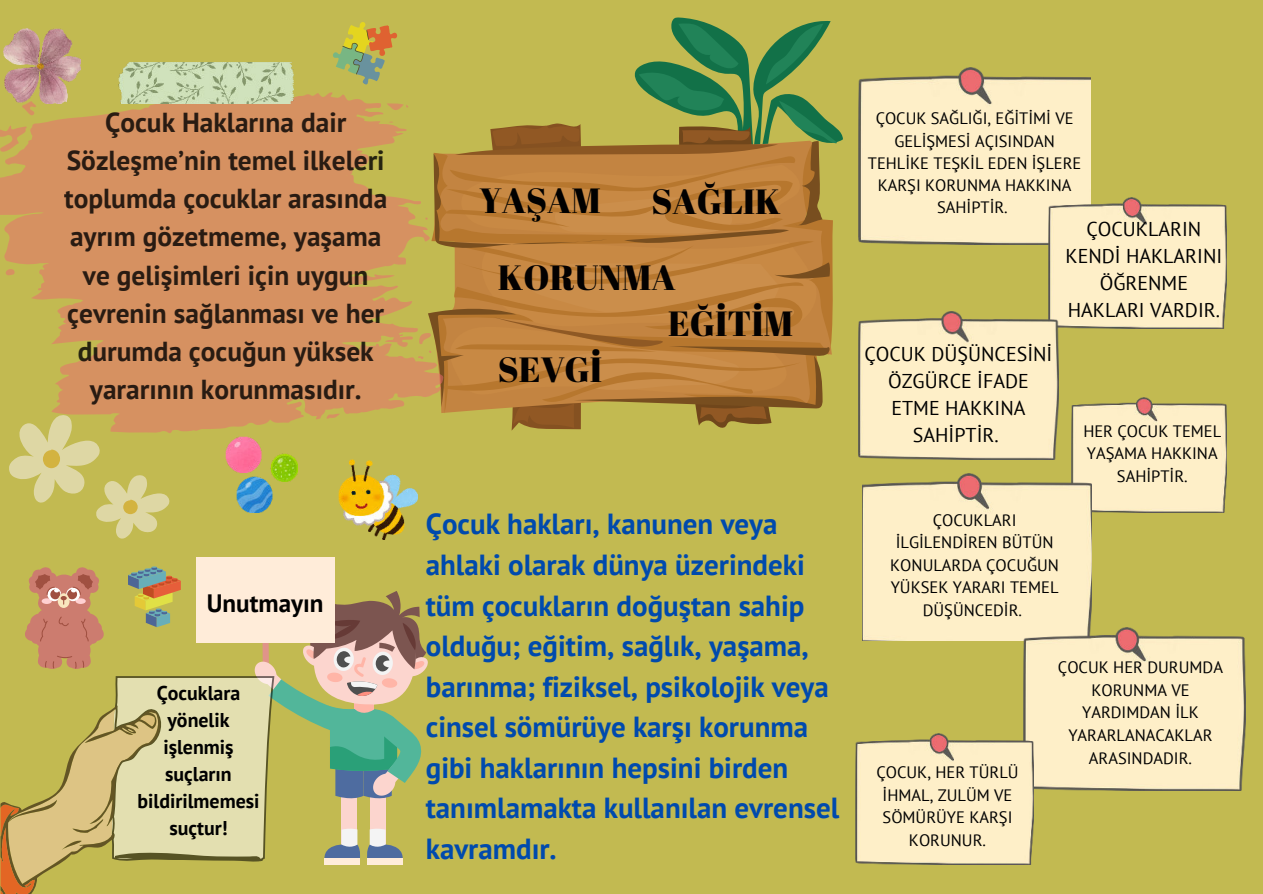
<style>
.page{position:relative;width:1263px;height:894px;background:#fff}
.page>*{position:absolute;margin:0;border:0;box-sizing:border-box;transform-origin:0 0}
.t1{font:34.95px/75.9px "Abril Fatface";color:#030101}
.t2{font:34.95px "Abril Fatface";color:#000}
.t3{font:700 28.95px/40.5px "PT Sans";color:#004aad}
.t4{font:700 27.45px/38.2px "PT Sans";color:#000;text-align:center}
.t5{font:700 25.05px "PT Sans";color:#000}
.t6{font:19.95px/27px "PT Sans";color:#000;text-align:center}
.t7{font:700 19.95px/27px "PT Sans";color:#000;text-align:center}
.t8{font:16.5px/22.5px "PT Sans";color:#000;text-align:center}
</style>
<div class="page">
<div style="left:0;top:0;width:1263px;height:893px;background:#c2ba51"></div>
<div style="left:197px;top:556px;width:138px;height:86px;background:#ffecd9"></div>
<img style="left:858px;top:68px;width:232px;height:176px">
<img style="left:1049px;top:198px;width:177px;height:130px">
<img style="left:858px;top:312px;width:201px;height:147px">
<img style="left:1071px;top:397px;width:155px;height:115px">
<img style="left:862px;top:473px;width:230px;height:167px">
<img style="left:1023px;top:627px;width:222px;height:163px">
<img style="left:856px;top:733px;width:177px;height:131px">
<svg style="left:444px;top:23px;width:395px;height:407px"></svg>
<svg style="left:0;top:92px;width:444px;height:341px;fill:#d69161"></svg>
<svg style="left:9px;top:414px;width:161px;height:124px"></svg>
<img style="left:339px;top:459px;width:78px;height:80px">
<img style="left:226px;top:436px;width:72px;height:76px">
<svg style="left:0;top:566px;width:428px;height:327px"></svg>
<img style="left:118px;top:62px;width:176px;height:42px">
<img style="left:4px;top:29px;width:76px;height:74px">
<svg style="left:333px;top:22px;width:64px;height:63px"></svg>
<h3 class="t4" style="left:64px;top:102px;width:325px">Çocuk Haklarına dair<br>Sözleşme’nin temel ilkeleri toplumda çocuklar arasında ayrım gözetmeme, yaşama ve gelişimleri için uygun çevrenin sağlanması ve her durumda çocuğun yüksek yararının korunmasıdır.</h3>
<h3 class="t5" style="left:207px;top:586px;width:118px">Unutmayın</h3>
<p class="t7" style="left:137px;top:679px;width:124px">Çocuklara yönelik işlenmiş suçların bildirilmemesi suçtur!</p>
<h1 class="t1" style="left:498px;top:163px;width:285px;text-indent:154px">SAĞLIK<br>KORUNMA</h1>
<h1 class="t2" style="left:479px;top:175px;width:123px">YAŞAM</h1>
<h1 class="t1" style="left:498px;top:331px;width:106px">SEVGİ</h1>
<h1 class="t1" style="left:668px;top:285px;width:127px">EĞİTİM</h1>
<p class="t3" style="left:426px;top:503px;width:415px">Çocuk hakları, kanunen veya ahlaki olarak dünya üzerindeki tüm çocukların doğuştan sahip olduğu; eğitim, sağlık, yaşama, barınma; fiziksel, psikolojik veya cinsel sömürüye karşı korunma gibi haklarının hepsini birden tanımlamakta kullanılan evrensel kavramdır.</p>
<p class="t8" style="left:868px;top:107px;width:215px">ÇOCUK SAĞLIĞI, EĞİTİMİ VE<br>GELİŞMESİ AÇISINDAN<br>TEHLİKE TEŞKİL EDEN İŞLERE<br>KARŞI KORUNMA HAKKINA<br>SAHİPTİR.</p>
<p class="t6" style="left:1065px;top:214px;width:158px">ÇOCUKLARIN<br>KENDİ HAKLARINI<br>ÖĞRENME<br>HAKLARI VARDIR.</p>
<p class="t6" style="left:864px;top:340px;width:189px">ÇOCUK DÜŞÜNCESİNİ<br>ÖZGÜRCE İFADE<br>ETME HAKKINA<br>SAHİPTİR.</p>
<p class="t8" style="left:1083px;top:419px;width:139px">HER ÇOCUK TEMEL<br>YAŞAMA HAKKINA<br>SAHİPTİR.</p>
<p class="t8" style="left:890px;top:508px;width:170px">ÇOCUKLARI<br>İLGİLENDİREN BÜTÜN<br>KONULARDA ÇOCUĞUN<br>YÜKSEK YARARI TEMEL<br>DÜŞÜNCEDİR.</p>
<p class="t8" style="left:876px;top:760px;width:144px">ÇOCUK, HER TÜRLÜ<br>İHMAL, ZULÜM VE<br>SÖMÜRÜYE KARŞI<br>KORUNUR.</p>
<p class="t8" style="left:1058px;top:655px;width:167px">ÇOCUK HER DURUMDA<br>KORUNMA VE<br>YARDIMDAN İLK<br>YARARLANACAKLAR<br>ARASINDADIR.</p>
</div>
